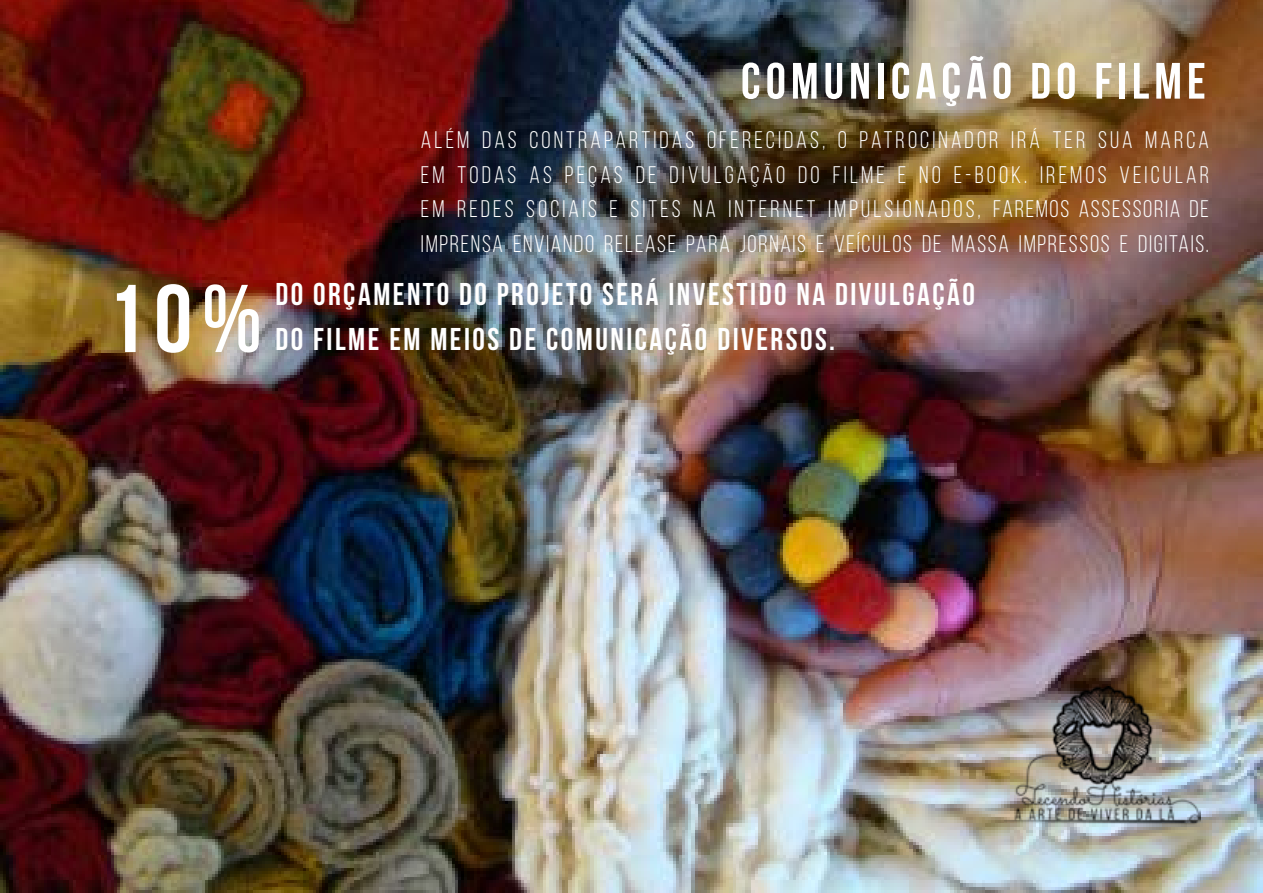
<style>
.page{position:relative;width:1263px;height:893px;background:#fff}
.page>*{position:absolute;margin:0;border:0;box-sizing:border-box;transform-origin:0 0}
.t1{font:700 96px "Bebas Neue";color:#fff}
.t2{font:700 51px "Bebas Neue";letter-spacing:.1em;color:#fff}
.t3{font:700 31.5px/45px "Bebas Neue";letter-spacing:.08em;color:#fff}
.t4{font:24px/34.5px "Bebas Neue";letter-spacing:.07em;color:#fff;text-align:justify}
</style>
<div class="page">
<img style="left:0;top:0;width:1262px;height:893px">
<img style="left:1004px;top:686px;width:196px;height:139px">
<h2 class="t2" style="left:741px;top:53px;width:466px">COMUNICAÇÃO DO FILME</h2>
<p class="t4" style="left:421px;top:123px;width:789px">ALÉM DAS CONTRAPARTIDAS OFERECIDAS, O PATROCINADOR IRÁ TER SUA MARCA EM TODAS AS PEÇAS DE DIVULGAÇÃO DO FILME E NO E-BOOK. IREMOS VEICULAR EM REDES SOCIAIS E SITES NA INTERNET IMPULSIONADOS, FAREMOS ASSESSORIA DE IMPRENSA ENVIANDO RELEASE PARA JORNAIS E VEÍCULOS DE MASSA IMPRESSOS E DIGITAIS.</p>
<h1 class="t1" style="left:107px;top:266px;width:157px">10%</h1>
<h3 class="t3" style="left:275px;top:271px;width:701px">DO ORÇAMENTO DO PROJETO SERÁ INVESTIDO NA DIVULGAÇÃO<br>DO FILME EM MEIOS DE COMUNICAÇÃO DIVERSOS.</h3>
</div>
